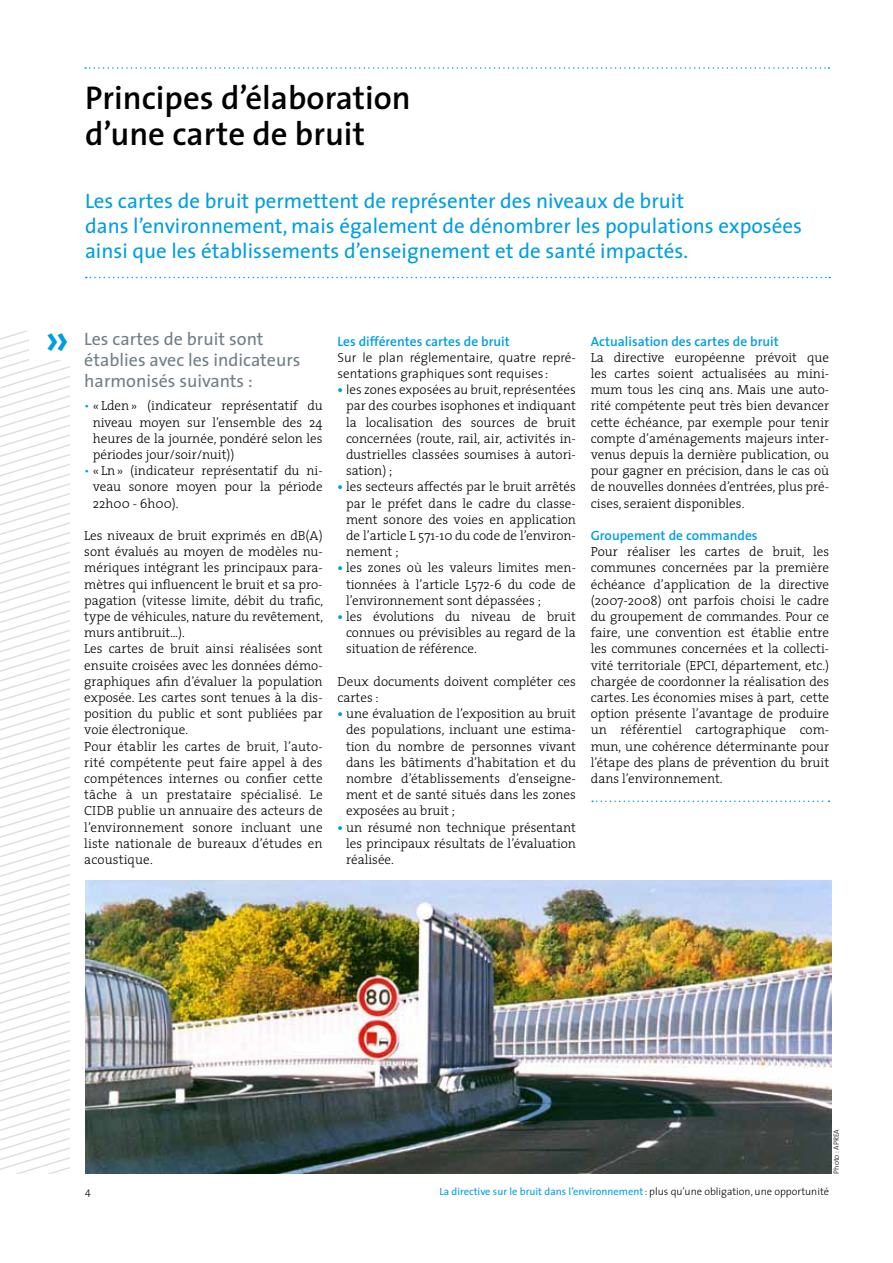
<style>
.page{position:relative;width:893px;height:1263px;background:#fff}
.page>*{position:absolute;margin:0;border:0;box-sizing:border-box;transform-origin:0 0}
.t1{font:600 48px "The Sans";color:#009ee0}
.t2{font:600 33px/36px "The Sans";color:#000}
.t3{font:21px/25.2px "The Sans";color:#009ee0}
.t4{font:18px/21px "The Sans";color:#707e87}
.t5{font:600 13.5px "The Sans";color:#009ee0}
.t6{font:300 13.2px/16.2px "The Serif";color:#000;text-align:justify}
.t7{font:300 13.2px/16.2px "The Sans";color:#000}
.t8{font:10.5px "The Sans";color:#009ee0}
.t9{font:300 10.5px "The Sans";color:#000}
.t10{font:300 7.5px "The Sans";color:#000}
.s1{font-family:"The Sans";color:#009ee0}
.s2{font-weight:700;color:#009ee0}
.s3{font-family:"The Sans";font-weight:700;color:#009ee0}
.s4{font-weight:300;color:#000}
</style>
<div class="page">
<img style="left:85px;top:880px;width:746px;height:294px">
<svg style="left:0;top:331px;width:69px;height:843px"></svg>
<div style="left:29px;top:319px;width:40px;height:41px;background:#fff"></div>
<svg style="left:85px;top:67px;width:744px;height:2px"></svg>
<svg style="left:592px;top:800px;width:237px;height:2px"></svg>
<svg style="left:86px;top:277px;width:744px;height:1px"></svg>
<h2 class="t2" style="left:85px;top:79px;width:327px">Principes d’élaboration d’une carte de bruit</h2>
<h3 class="t3" style="left:85px;top:187px;width:718px">Les cartes de bruit permettent de représenter des niveaux de bruit<br>dans l’environnement, mais également de dénombrer les populations exposées ainsi que les établissements d’enseignement et de santé impactés.</h3>
<h1 class="t1" style="left:44px;top:298px;width:26px">»</h1>
<h3 class="t4" style="left:84px;top:328px;width:218px">Les cartes de bruit sont établies avec les indicateurs harmonisés suivants :</h3>
<p class="t6" style="left:93px;top:397px;width:231px;text-indent:-9px"><span class="s1">•</span> « Lden» (indicateur représentatif du niveau moyen sur l’ensemble des 24 heures de la journée, pondéré selon les périodes jour/soir/nuit))</p>
<p class="t6" style="left:93px;top:462px;width:231px;text-indent:-9px"><span class="s1">•</span> « Ln» (indicateur représentatif du ni&shy;veau sonore moyen pour la période 22h00 - 6h00).</p>
<p class="t6" style="left:84px;top:527px;width:240px;text-align:left">Les niveaux de bruit exprimés en dB(A) sont évalués au moyen de modèles nu&shy;mériques intégrant les principaux para&shy;mètres qui influencent le bruit et sa pro&shy;pagation (vitesse limite, débit du trafic, type de véhicules, nature du revêtement, murs antibruit...).<br>Les cartes de bruit ainsi réalisées sont ensuite croisées avec les données démo&shy;graphiques afin d’évaluer la population exposée. Les cartes sont tenues à la dis&shy;position du public et sont publiées par voie électronique.<br>Pour établir les cartes de bruit, l’auto&shy;rité compétente peut faire appel à des compétences internes ou confier cette tâche à un prestataire spécialisé. Le CIDB publie un annuaire des acteurs de l’environnement sonore incluant une liste nationale de bureaux d’études en acoustique.</p>
<p class="t5" style="left:338px;top:330px;width:174px">Les différentes cartes de bruit</p>
<p class="t7" style="left:338px;top:349px;width:240px">Sur le plan réglementaire, quatre repré&shy;sentations graphiques sont requises :</p>
<p class="t7" style="left:338px;top:381px;width:240px"><span class="s2">•</span> les zones exposées au bruit,représentées</p>
<p class="t6" style="left:346px;top:397px;width:231px">par des courbes isophones et indiquant la localisation des sources de bruit concernées (route, rail, air, activités in&shy;dustrielles classées soumises à autori&shy;sation) ;</p>
<p class="t6" style="left:346px;top:478px;width:231px;text-indent:-9px"><span class="s3">•</span> les secteurs affectés par le bruit arrêtés par le préfet dans le cadre du classe&shy;ment sonore des voies en application de l’article L 571-10 du code de l’environ&shy;nement ;</p>
<p class="t6" style="left:346px;top:559px;width:231px;text-indent:-9px"><span class="s3">•</span> les zones où les valeurs limites men&shy;tionnées à l’article L572-6 du code de l’environnement sont dépassées ;</p>
<p class="t6" style="left:346px;top:608px;width:231px;text-indent:-9px"><span class="s3">•</span> les évolutions du niveau de bruit connues ou prévisibles au regard de la situation de référence.</p>
<p class="t6" style="left:338px;top:673px;width:240px">Deux documents doivent compléter ces cartes :</p>
<p class="t6" style="left:346px;top:705px;width:231px;text-indent:-9px"><span class="s3">•</span> une évaluation de l’exposition au bruit des populations, incluant une estima&shy;tion du nombre de personnes vivant dans les bâtiments d’habitation et du nombre d’établissements d’enseigne&shy;ment et de santé situés dans les zones exposées au bruit ;</p>
<p class="t6" style="left:346px;top:819px;width:231px;text-indent:-9px"><span class="s3">•</span> un résumé non technique présentant les principaux résultats de l’évaluation réalisée.</p>
<p class="t5" style="left:591px;top:330px;width:190px">Actualisation des cartes de bruit</p>
<p class="t6" style="left:591px;top:349px;width:240px">La directive européenne prévoit que les cartes soient actualisées au mini&shy;mum tous les cinq ans. Mais une auto&shy;rité compétente peut très bien devancer cette échéance, par exemple pour tenir compte d’aménagements majeurs inter&shy;venus depuis la dernière publication, ou pour gagner en précision, dans le cas où de nouvelles données d’entrées, plus pré&shy;cises, seraient disponibles.</p>
<p class="t5" style="left:591px;top:524px;width:168px">Groupement de commandes</p>
<p class="t6" style="left:591px;top:543px;width:240px">Pour réaliser les cartes de bruit, les communes concernées par la première échéance d’application de la directive (2007-2008) ont parfois choisi le cadre du groupement de commandes. Pour ce faire, une convention est établie entre les communes concernées et la collecti&shy;vité territoriale (EPCI, département, etc.) chargée de coordonner la réalisation des cartes. Les économies mises à part, cette option présente l’avantage de produire un référentiel cartographique com&shy;mun, une cohérence déterminante pour l’étape des plans de prévention du bruit dans l’environnement.</p>
<p class="t10" style="left:830px;top:1174px;width:46px;rotate:-90deg">Photo : APREA</p>
<p class="t9" style="left:85px;top:1183px;width:7px">4</p>
<p class="t8" style="left:439px;top:1183px;width:391px">La directive sur le bruit dans l’environnement: <span class="s4">plus qu’une obligation, une opportunité</span></p>
</div>
